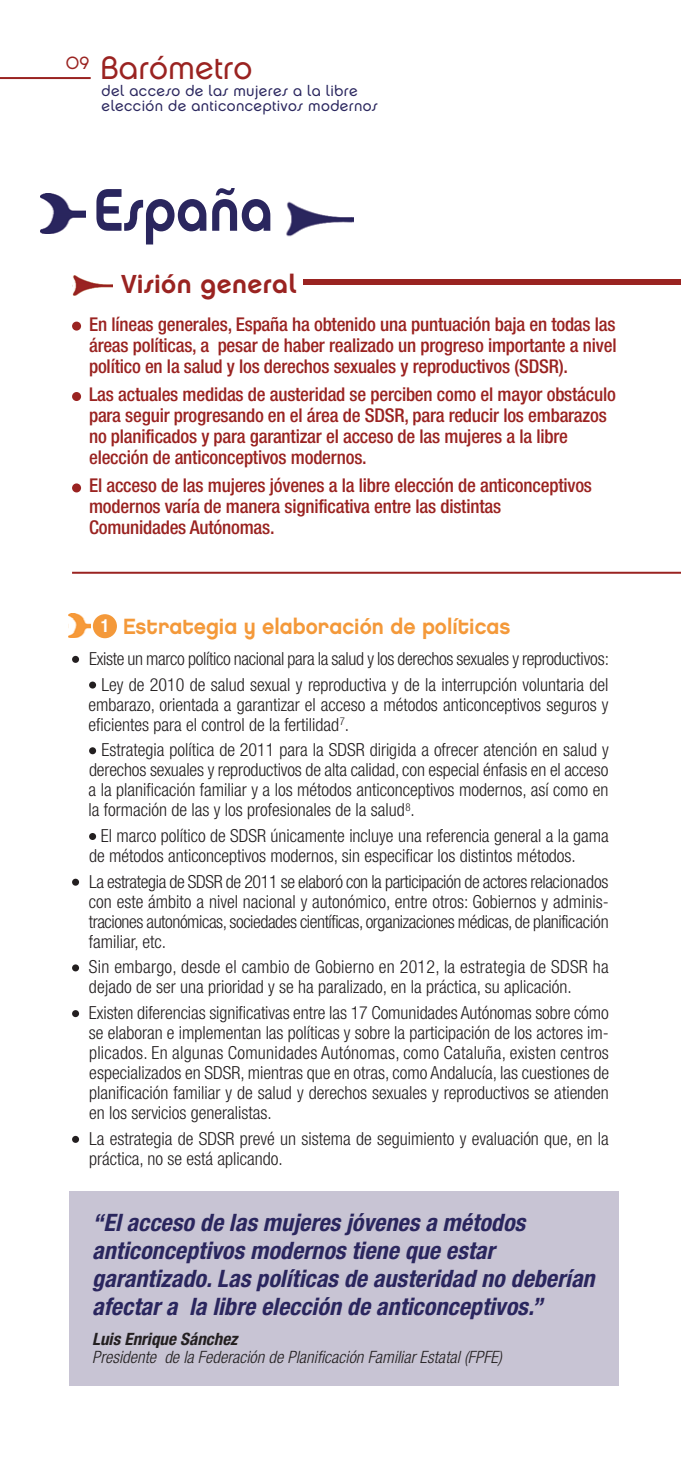
<style>
.page{position:relative;width:681px;height:1475px;background:#fff}
.page>*{position:absolute;margin:0;border:0;box-sizing:border-box;transform-origin:0 0}
.t1{font:60px "Chalet New York Nineteen Seventy";color:#2a265e;scale:.9 1}
.t2{font:32.2px "Chalet London Nineteen Seventy";color:#9a2321}
.t3{font:26px "Chalet New York Nineteen Seventy";letter-spacing:.015em;color:#9a2321}
.t4{font:italic 700 condensed 24px/28px "Helvetica Neue";letter-spacing:.005em;color:#2a265e}
.t5{font:22px "Chalet New York Nineteen Eighty";color:#f4993a;scale:.95 1}
.t6{font:500 condensed 19px/21px "Helvetica Neue";letter-spacing:-.01em;color:#9a2321}
.t7{font:300 condensed 18px/20px "Helvetica Neue";color:#231f20}
.t8{font:300 condensed 18px/25.6px "Helvetica Neue";letter-spacing:-.02em;color:#231f20;text-align:right}
.t9{font:700 18px "Helvetica";color:#fff;scale:.9 1}
.t10{font:17.6px "Chalet London Nineteen Seventy";color:#9a2321}
.t11{font:italic 300 condensed 17px "Helvetica Neue";letter-spacing:.005em;color:#231f20}
.t12{font:italic 700 condensed 17px "Helvetica Neue";letter-spacing:.005em;color:#231f20}
.t13{font:15px/15px "Chalet London Nineteen Seventy";letter-spacing:.025em;color:#2a265e}
</style>
<div class="page">
<hr style="left:0;top:77px;width:91px;height:2px;background:#9a2321">
<img style="left:286px;top:201px;width:67px;height:36px">
<img style="left:40px;top:194px;width:45px;height:39px">
<div style="left:72px;top:321px;width:9px;height:9px;background:#9a2321;border-radius:50%"></div>
<div style="left:72px;top:392px;width:9px;height:9px;background:#9a2321;border-radius:50%"></div>
<div style="left:72px;top:483px;width:9px;height:9px;background:#9a2321;border-radius:50%"></div>
<img style="left:72px;top:275px;width:41px;height:21px">
<div style="left:303px;top:279px;width:377px;height:5px;background:#9a2321"></div>
<div style="left:72px;top:655px;width:7px;height:7px;background:#231f20;border-radius:50%"></div>
<div style="left:89px;top:681px;width:7px;height:7px;background:#231f20;border-radius:50%"></div>
<div style="left:89px;top:747px;width:7px;height:7px;background:#231f20;border-radius:50%"></div>
<svg style="left:89px;top:832px;width:7px;height:7px"></svg>
<div style="left:72px;top:878px;width:7px;height:7px;background:#231f20;border-radius:50%"></div>
<div style="left:72px;top:964px;width:7px;height:7px;background:#231f20;border-radius:50%"></div>
<svg style="left:72px;top:1135px;width:7px;height:7px"></svg>
<svg style="left:72px;top:1009px;width:7px;height:7px"></svg>
<hr style="left:72px;top:571px;width:608px;height:2px;background:#9a2321">
<img style="left:68px;top:613px;width:23px;height:24px">
<div style="left:93px;top:614px;width:24px;height:24px;background:#f4993a;border-radius:50%"></div>
<div style="left:69px;top:1191px;width:549px;height:194px;background:#c8c4d4"></div>
<p class="t10" style="left:66px;top:52px;width:25px">09</p>
<h2 class="t2" style="left:100px;top:48px;width:154px">Barómetro</h2>
<p class="t13" style="left:102px;top:83px;width:277px">del acceso de las mujeres a la libre elección de anticonceptivos modernos</p>
<h1 class="t1" style="left:93px;top:173px;width:202px">España</h1>
<h3 class="t3" style="left:121px;top:267px;width:177px">Visión general</h3>
<p class="t6" style="left:89px;top:315px;width:529px;text-align:justify">En líneas generales, España ha obtenido una puntuación baja en todas las áreas políticas, a pesar de haber realizado un progreso importante a nivel político en la salud y los derechos sexuales y reproductivos (SDSR).</p>
<p class="t6" style="left:89px;top:385px;width:528px">Las actuales medidas de austeridad se perciben como el mayor obstáculo para seguir progresando en el área de SDSR, para reducir los embarazos no planificados y para garantizar el acceso de las mujeres a la libre elección de anticonceptivos modernos.</p>
<p class="t6" style="left:89px;top:477px;width:504px">El acceso de las mujeres jóvenes a la libre elección de anticonceptivos modernos varía de manera significativa entre las distintas<br>Comunidades Autónomas.</p>
<p class="t5" style="left:123px;top:612px;width:409px">Estrategia y elaboración de políticas</p>
<p class="t8" style="left:89px;top:647px;width:521px">Existe un marco político nacional para la salud y los derechos sexuales y reproductivos:<br>Ley de 2010 de salud sexual y reproductiva y de la interrupción voluntaria del</p>
<p class="t7" style="left:88px;top:695px;width:521px">embarazo, orientada a garantizar el acceso a métodos anticonceptivos seguros y eficientes para el control de la fertilidad<sup>7</sup>.</p>
<p class="t7" style="left:88px;top:741px;width:521px;text-align:justify;text-indent:13px">Estrategia política de 2011 para la SDSR dirigida a ofrecer atención en salud y derechos sexuales y reproductivos de alta calidad, con especial énfasis en el acceso a la planificación familiar y a los métodos anticonceptivos modernos, así como en la formación de las y los profesionales de la salud<sup>8</sup>.</p>
<p class="t7" style="left:89px;top:827px;width:521px;text-indent:12px">El marco político de SDSR únicamente incluye una referencia general a la gama de métodos anticonceptivos modernos, sin especificar los distintos métodos.</p>
<p class="t7" style="left:89px;top:872px;width:521px;text-align:justify">La estrategia de SDSR de 2011 se elaboró con la participación de actores relacionados con este ámbito a nivel nacional y autonómico, entre otros: Gobiernos y adminis&shy;traciones autonómicas, sociedades científicas, organizaciones médicas, de planificación familiar, etc.</p>
<p class="t7" style="left:89px;top:958px;width:521px">Sin embargo, desde el cambio de Gobierno en 2012, la estrategia de SDSR ha dejado de ser una prioridad y se ha paralizado, en la práctica, su aplicación.</p>
<p class="t7" style="left:89px;top:1004px;width:521px;text-align:justify">Existen diferencias significativas entre las 17 Comunidades Autónomas sobre cómo se elaboran e implementan las políticas y sobre la participación de los actores im&shy;plicados. En algunas Comunidades Autónomas, como Cataluña, existen centros especializados en SDSR, mientras que en otras, como Andalucía, las cuestiones de planificación familiar y de salud y derechos sexuales y reproductivos se atienden en los servicios generalistas.</p>
<p class="t7" style="left:89px;top:1129px;width:521px">La estrategia de SDSR prevé un sistema de seguimiento y evaluación que, en la práctica, no se está aplicando.</p>
<p class="t9" style="left:100px;top:615px;width:12px">1</p>
<h3 class="t4" style="left:92px;top:1210px;width:503px">“El acceso de las mujeres jóvenes a métodos anticonceptivos modernos tiene que estar garantizado. Las políticas de austeridad no deberían afectar a la libre elección de anticonceptivos.”</h3>
<p class="t12" style="left:92px;top:1332px;width:147px">Luis Enrique Sánchez</p>
<p class="t11" style="left:92px;top:1350px;width:411px">Presidente de la Federación de Planificación Familiar Estatal (FPFE)</p>
</div>
